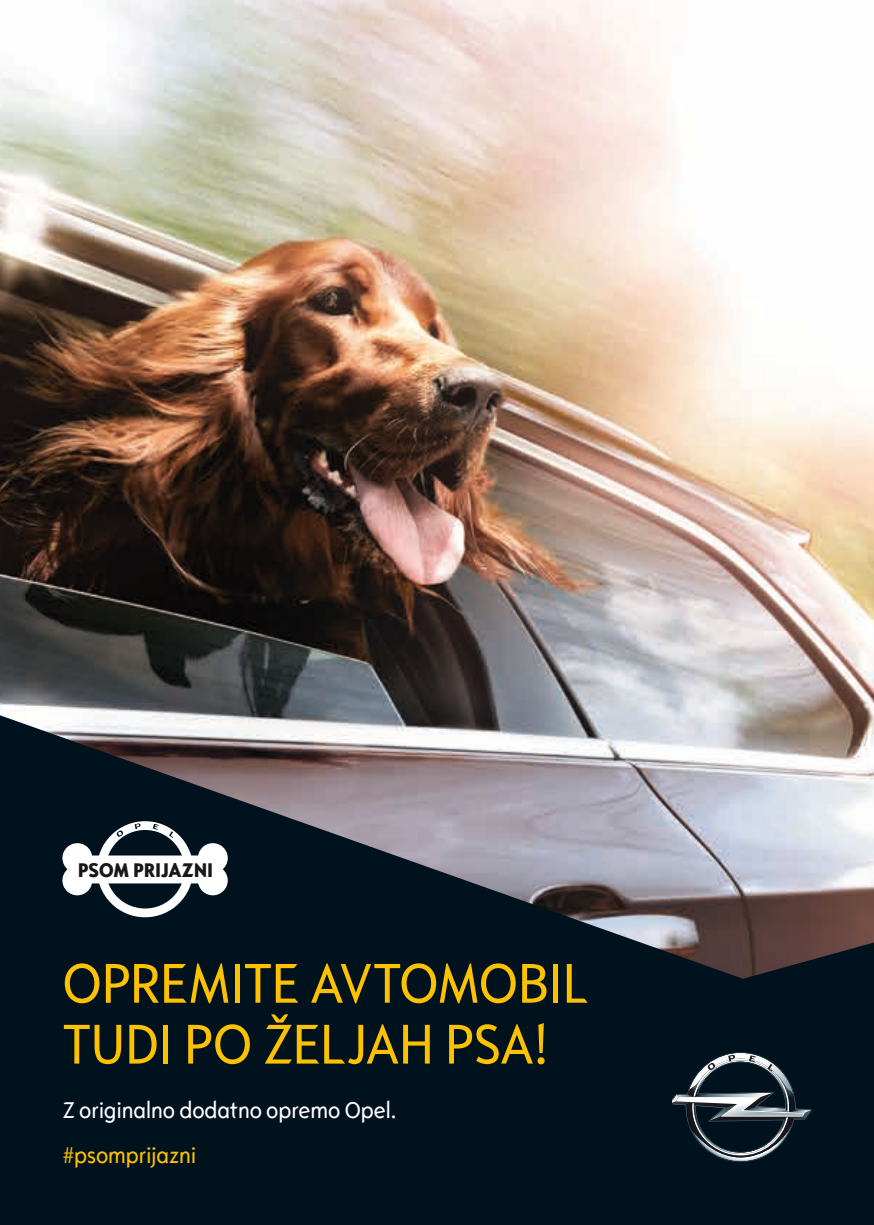
<style>
.page{position:relative;width:874px;height:1225px;background:#fff}
.page>*{position:absolute;margin:0;border:0;box-sizing:border-box;transform-origin:0 0}
.t1{font:58.4px/60.8px "Opel Sans Condensed";letter-spacing:-.01em;color:#fcc100}
.t2{font:24px "Opel Sans Condensed";letter-spacing:-.005em;color:#fff}
.t3{font:24px "Opel Sans Condensed";letter-spacing:-.005em;color:#fcc100}
.t4{font:800 20.8px "Opel Sans Condensed";letter-spacing:.005em;color:#1a171c}
</style>
<div class="page">
<img style="left:0;top:0;width:873px;height:942px">
<svg style="left:0;top:715px;width:741px;height:510px;background:#323c47"></svg>
<div style="left:582px;top:942px;width:291px;height:283px;background:#00121e"></div>
<svg style="left:672px;top:1052px;width:139px;height:110px;background:#2f3d47"></svg>
<svg style="left:62px;top:821px;width:166px;height:96px"></svg>
<p class="t4" style="left:78px;top:857px;width:136px">PSOM PRIJAZNI</p>
<p class="t1" style="left:62px;top:953px;width:527px">OPREMITE AVTOMOBIL<br>TUDI PO ŽELJAH PSA!</p>
<p class="t2" style="left:62px;top:1095px;width:335px">Z originalno dodatno opremo Opel.</p>
<p class="t3" style="left:62px;top:1140px;width:135px">#psomprijazni</p>
</div>
